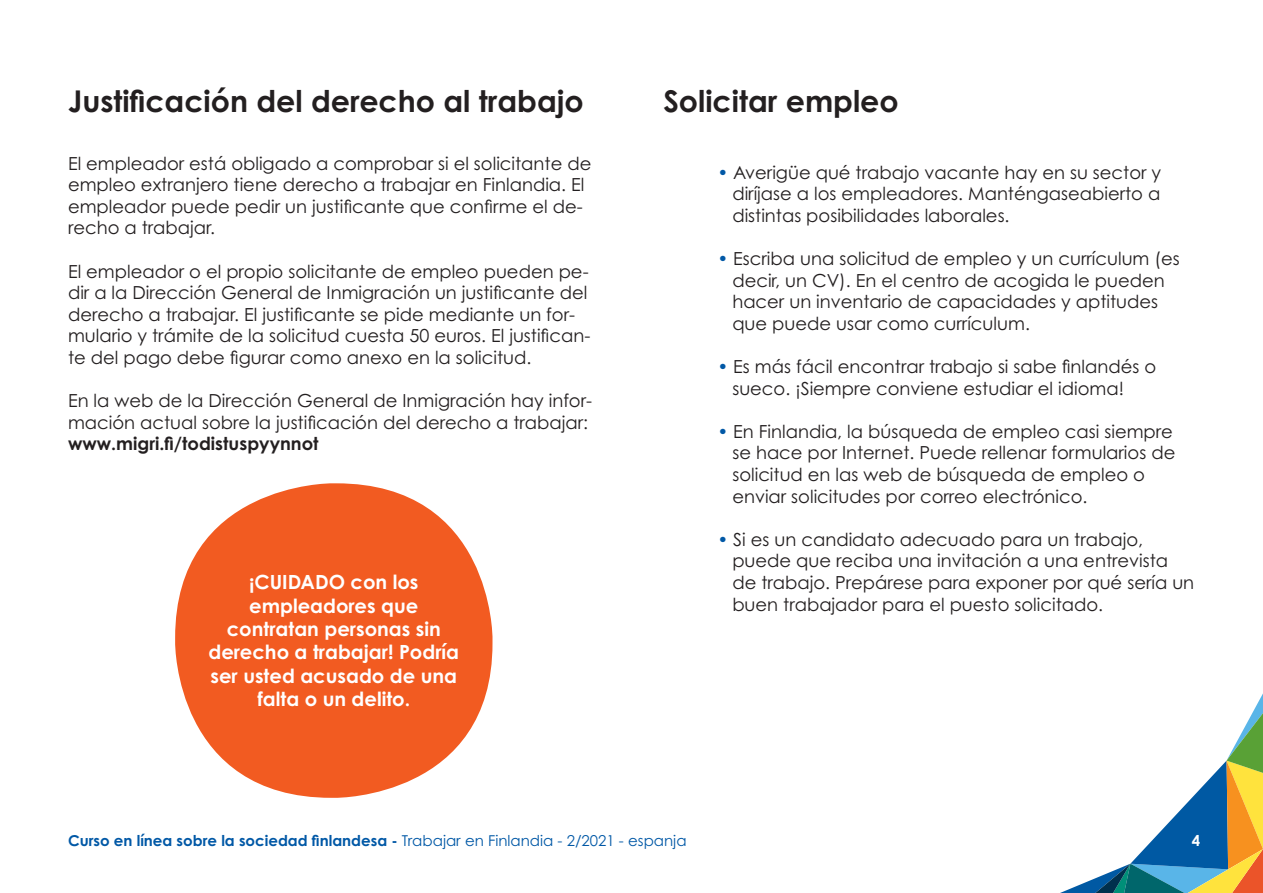
<style>
.page{position:relative;width:1263px;height:893px;background:#fff}
.page>*{position:absolute;margin:0;border:0;box-sizing:border-box;transform-origin:0 0}
.t1{font:700 30px "Century Gothic Pro";color:#231f20}
.t2{font:700 19.5px/23.4px "Century Gothic Pro";color:#fff;text-align:center}
.t3{font:18px/21.6px "Century Gothic Pro";color:#231f20}
.t4{font:700 15px "Century Gothic Pro";color:#0158a6}
.t5{font:700 15px "Century Gothic Pro";color:#fff}
.s1{font-weight:700}
.s2{color:#0158a6}
.s3{font-weight:400}
</style>
<div class="page">
<svg style="left:1060px;top:693px;width:203px;height:200px"></svg>
<div style="left:175px;top:483px;width:317px;height:315px;background:#f25b21;border-radius:155px"></div>
<p class="t1" style="left:68px;top:82px;width:517px">Justificación del derecho al trabajo</p>
<p class="t3" style="left:68px;top:152px;width:525px">El empleador está obligado a comprobar si el solicitante de empleo extranjero tiene derecho a trabajar en Finlandia. El empleador puede pedir un justificante que confirme el de&shy;recho a trabajar.</p>
<p class="t3" style="left:68px;top:260px;width:524px">El empleador o el propio solicitante de empleo pueden pe&shy;dir a la Dirección General de Inmigración un justificante del derecho a trabajar. El justificante se pide mediante un for&shy;mulario y trámite de la solicitud cuesta 50 euros. El justifican&shy;te del pago debe figurar como anexo en la solicitud.</p>
<p class="t3" style="left:68px;top:390px;width:526px">En la web de la Dirección General de Inmigración hay infor&shy;mación actual sobre la justificación del derecho a trabajar: <span class="s1">www.migri.fi/todistuspyynnot</span></p>
<p class="t2" style="left:208px;top:570px;width:252px">¡CUIDADO con los empleadores que contratan personas sin derecho a trabajar! Podría ser usted acusado de una falta o un delito.</p>
<p class="t1" style="left:663px;top:82px;width:237px">Solicitar empleo</p>
<p class="t3" style="left:732px;top:161px;width:430px;text-align:justify;text-indent:-15px"><span class="s2">•</span> Averigüe qué trabajo vacante hay en su sector y diríjase a los empleadores. Manténgaseabierto a distintas posibilidades laborales.</p>
<p class="t3" style="left:732px;top:247px;width:449px;text-indent:-15px"><span class="s2">•</span> Escriba una solicitud de empleo y un currículum (es decir, un CV). En el centro de acogida le pueden hacer un inventario de capacidades y aptitudes que puede usar como currículum.</p>
<p class="t3" style="left:732px;top:355px;width:425px;text-indent:-15px"><span class="s2">•</span> Es más fácil encontrar trabajo si sabe finlandés o sueco. ¡Siempre conviene estudiar el idioma!</p>
<p class="t3" style="left:732px;top:420px;width:444px;text-indent:-15px"><span class="s2">•</span> En Finlandia, la búsqueda de empleo casi siempre se hace por Internet. Puede rellenar formularios de solicitud en las web de búsqueda de empleo o enviar solicitudes por correo electrónico.</p>
<p class="t3" style="left:732px;top:528px;width:463px;text-indent:-15px"><span class="s2">•</span> Si es un candidato adecuado para un trabajo, puede que reciba una invitación a una entrevista de trabajo. Prepárese para exponer por qué sería un buen trabajador para el puesto solicitado.</p>
<p class="t4" style="left:68px;top:831px;width:620px">Curso en línea sobre la sociedad finlandesa - <span class="s3">Trabajar en Finlandia - 2/2021 - espanja</span></p>
<p class="t5" style="left:1192px;top:831px;width:10px">4</p>
</div>
